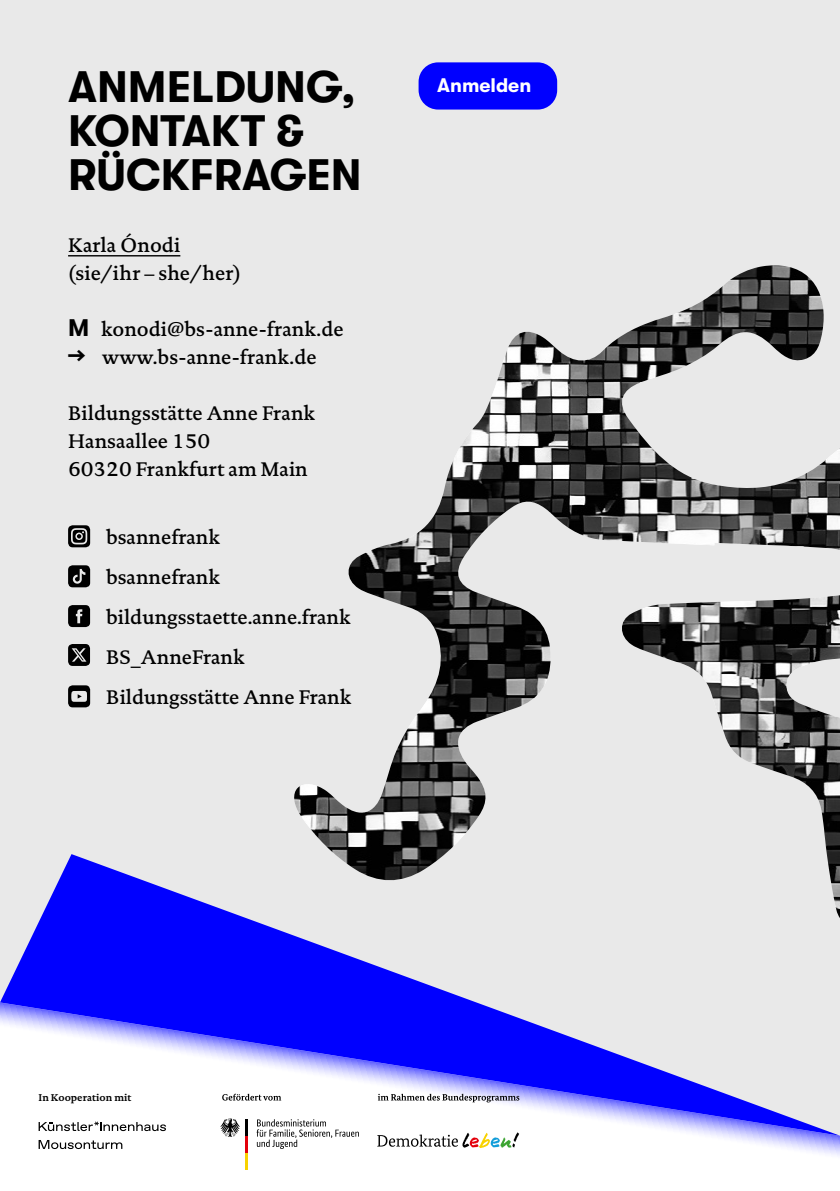
<style>
.page{position:relative;width:840px;height:1191px;background:#fff}
.page>*{position:absolute;margin:0;border:0;box-sizing:border-box;transform-origin:0 0}
.t1{font:700 44px/44px "GT Walsheim Pro";color:#000}
.t2{font:500 20px/40px "DTL Documenta TOT";color:#000}
.t3{font:700 19.6px "GT Walsheim Pro";color:#fff}
.t4{font:700 10px "DTL Documenta TOT";color:#000}
.s1{font-family:"GT Walsheim Pro";font-weight:700;font-size:24px}
</style>
<div class="page">
<div style="left:0;top:0;width:839px;height:1191px;background:#e9e9e9"></div>
<div style="left:0;top:1182px;width:839px;height:9px;background:#fff"></div>
<div style="left:0;top:1135px;width:839px;height:47px;background:#fff"></div>
<img style="left:294px;top:265px;width:545px;height:589px">
<hr style="left:68px;top:255px;width:112px;height:1px;background:#000">
<svg style="left:68px;top:525px;width:22px;height:22px"></svg>
<svg style="left:68px;top:565px;width:22px;height:22px"></svg>
<svg style="left:68px;top:605px;width:22px;height:22px"></svg>
<svg style="left:68px;top:644px;width:22px;height:22px"></svg>
<svg style="left:68px;top:685px;width:22px;height:22px"></svg>
<svg style="left:0;top:854px;width:839px;height:281px"></svg>
<hr style="left:245px;top:1119px;width:3px;height:17px;background:#000">
<hr style="left:245px;top:1136px;width:3px;height:17px;background:#e3000b">
<hr style="left:245px;top:1153px;width:3px;height:17px;background:#f8d200">
<svg style="left:220px;top:1118px;width:20px;height:19px"></svg>
<svg style="left:222px;top:1093px;width:59px;height:7px"></svg>
<svg style="left:377px;top:1093px;width:142px;height:9px"></svg>
<svg style="left:256px;top:1119px;width:102px;height:30px;background:#dadada"></svg>
<svg style="left:377px;top:1132px;width:142px;height:16px;background:#cdccc5"></svg>
<svg style="left:39px;top:1140px;width:83px;height:9px"></svg>
<svg style="left:39px;top:1121px;width:127px;height:10px"></svg>
<div style="left:418px;top:62px;width:139px;height:48px;background:#00f;border-radius:19px"></div>
<h1 class="t1" style="left:68px;top:65px;width:295px">ANMELDUNG,<br>KONTAKT &amp;<br>RÜCKFRAGEN</h1>
<p class="t2" style="left:68px;top:231px;width:174px;line-height:28px">Karla Ónodi (sie/ihr – she/her)</p>
<p class="t2" style="left:68px;top:309px;width:277px"><span class="s1">M</span> konodi@bs-anne-frank.de</p>
<p class="t2" style="left:68px;top:337px;width:250px"><span class="s1">→</span> www.bs-anne-frank.de</p>
<p class="t2" style="left:68px;top:399px;width:248px;line-height:28px">Bildungsstätte Anne Frank<br>Hansaallee 150<br>60320 Frankfurt am Main</p>
<p class="t2" style="left:106px;top:517px;width:246px">bsannefrank<br>bsannefrank bildungsstaette.anne.frank<br>BS_AnneFrank<br>Bildungsstätte Anne Frank</p>
<p class="t3" style="left:437px;top:74px;width:96px">Anmelden</p>
<p class="t4" style="left:39px;top:1091px;width:94px">In Kooperation mit</p>
</div>
